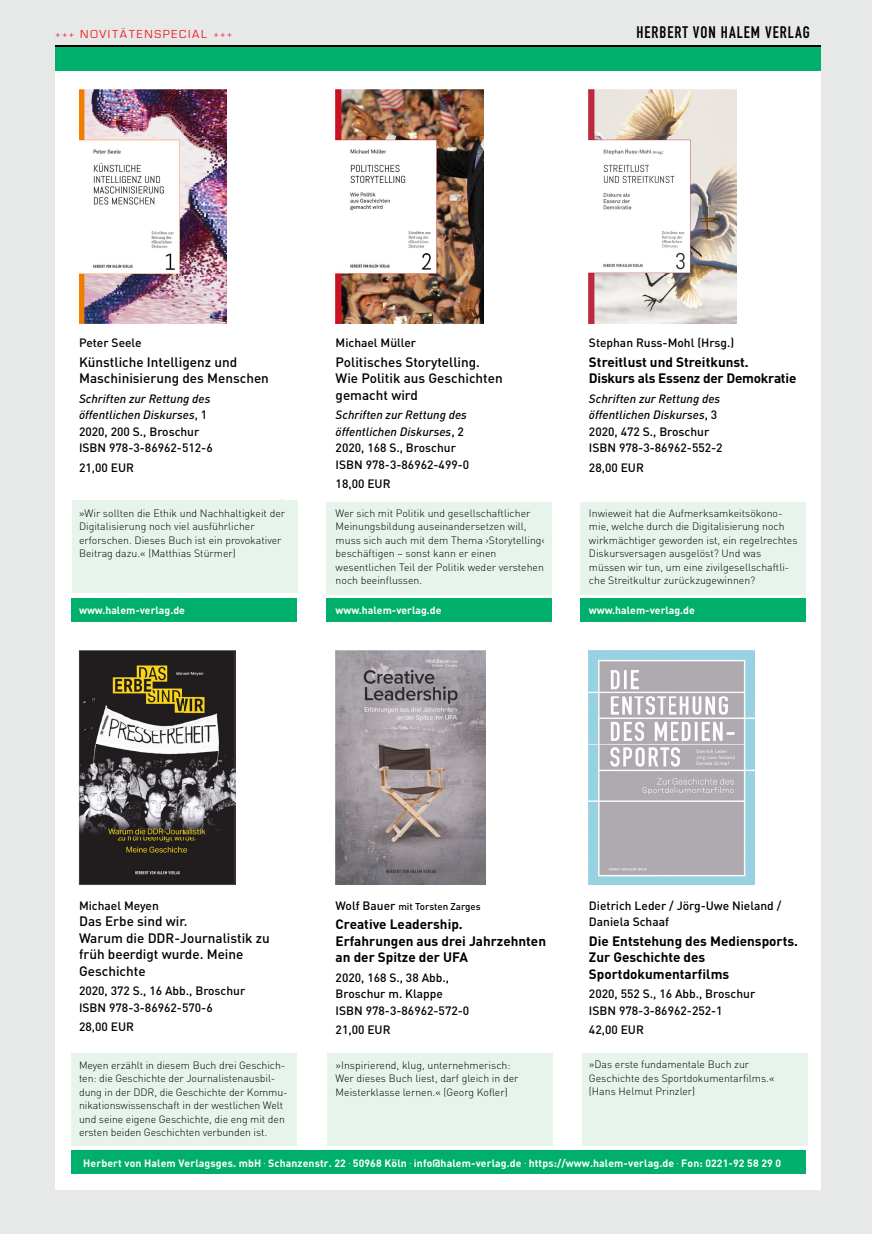
<style>
.page{position:relative;width:872px;height:1234px;background:#fff}
.page>*{position:absolute;margin:0;border:0;box-sizing:border-box;transform-origin:0 0}
.t1{font:16.5px "DIN Engschrift";letter-spacing:.06em;color:#000}
.t2{font:700 13.5px/16.5px "DIN";color:#000}
.t3{font:500 13.5px/16.5px "DIN";color:#000}
.t4{font:500 12px/16.5px "DIN";color:#000}
.t5{font:italic 500 12px/16.5px "DIN";color:#000}
.t6{font:12px "Eurostile";letter-spacing:.14em;color:#ed1c24}
.t7{font:300 10.5px/13.5px "DIN";color:#000}
.t8{font:700 10.5px "DIN";letter-spacing:.01em;color:#fff}
.t9{font:500 9.75px "DIN";color:#000}
.s1{font-size:9px}
.s2{font-style:normal}
.s3{font-size:12px}
</style>
<div class="page">
<div style="left:0;top:0;width:872px;height:1233px;background:#e7e8e8"></div>
<div style="left:55px;top:48px;width:766px;height:1141px;background:#fff"></div>
<div style="left:72px;top:598px;width:225px;height:24px;background:#00af6b"></div>
<div style="left:72px;top:1150px;width:734px;height:23px;background:#00af6b"></div>
<div style="left:580px;top:598px;width:226px;height:24px;background:#00af6b"></div>
<div style="left:326px;top:598px;width:225px;height:24px;background:#00af6b"></div>
<div style="left:326px;top:502px;width:225px;height:92px;background:#e7f4eb"></div>
<div style="left:580px;top:502px;width:226px;height:92px;background:#e7f4eb"></div>
<div style="left:72px;top:1053px;width:225px;height:92px;background:#e7f4eb"></div>
<div style="left:327px;top:1053px;width:225px;height:92px;background:#e7f4eb"></div>
<div style="left:55px;top:47px;width:766px;height:24px;background:#00af6b"></div>
<svg style="left:79px;top:650px;width:156px;height:234px"></svg>
<img style="left:335px;top:650px;width:151px;height:234px">
<div style="left:72px;top:500px;width:225px;height:92px;background:#e7f4eb"></div>
<img style="left:79px;top:90px;width:148px;height:233px">
<hr style="left:55px;top:46px;width:766px;height:1px;background:#000">
<img style="left:335px;top:90px;width:148px;height:233px">
<img style="left:589px;top:90px;width:148px;height:233px">
<div style="left:582px;top:1052px;width:225px;height:92px;background:#e7f4eb"></div>
<img style="left:589px;top:650px;width:165px;height:234px">
<p class="t6" style="left:55px;top:28px;width:179px"><span class="s1">+++</span> NOVITÄTENSPECIAL <span class="s1">+++</span></p>
<p class="t1" style="left:636px;top:23px;width:175px">HERBERT VON HALEM VERLAG</p>
<p class="t4" style="left:589px;top:334px;width:147px">Stephan Russ-Mohl (Hrsg.)</p>
<p class="t2" style="left:589px;top:353px;width:209px">Streitlust und Streitkunst.<br>Diskurs als Essenz der Demokratie</p>
<p class="t5" style="left:589px;top:389px;width:135px">Schriften zur Rettung des öffentlichen Diskurses<span class="s2">, 3<br>2020, 472 S., Broschur<br>ISBN 978-3-86962-552-2</span></p>
<p class="t4" style="left:589px;top:458px;width:56px">28,00 EUR</p>
<p class="t4" style="left:79px;top:334px;width:64px">Peter Seele</p>
<p class="t3" style="left:79px;top:353px;width:191px">Künstliche Intelligenz und<br>Maschinisierung des Menschen</p>
<p class="t5" style="left:79px;top:389px;width:135px">Schriften zur Rettung des öffentlichen Diskurses<span class="s2">, 1<br>2020, 200 S., Broschur<br>ISBN 978-3-86962-512-6</span></p>
<p class="t4" style="left:79px;top:458px;width:56px">21,00 EUR</p>
<p class="t7" style="left:79px;top:506px;width:208px">»Wir sollten die Ethik und Nachhaltigkeit der Digitalisierung noch viel ausführlicher erforschen. Dieses Buch ist ein provokativer Beitrag dazu.« (Matthias Stürmer)</p>
<p class="t7" style="left:335px;top:506px;width:211px">Wer sich mit Politik und gesellschaftlicher Meinungsbildung auseinandersetzen will, muss sich auch mit dem Thema ›Storytelling‹ beschäftigen – sonst kann er einen wesentlichen Teil der Politik weder verstehen noch beeinflussen.</p>
<p class="t7" style="left:589px;top:506px;width:210px">Inwieweit hat die Aufmerksamkeitsökono&shy;mie, welche durch die Digitalisierung noch wirkmächtiger geworden ist, ein regelrechtes Diskursversagen ausgelöst? Und was müssen wir tun, um eine zivilgesellschaftli&shy;che Streitkultur zurückzugewinnen?</p>
<p class="t4" style="left:335px;top:334px;width:82px">Michael Müller</p>
<p class="t3" style="left:335px;top:353px;width:169px">Politisches Storytelling.<br>Wie Politik aus Geschichten gemacht wird</p>
<p class="t5" style="left:335px;top:406px;width:135px">Schriften zur Rettung des öffentlichen Diskurses<span class="s2">, 2<br>2020, 168 S., Broschur<br>ISBN 978-3-86962-499-0</span></p>
<p class="t4" style="left:335px;top:475px;width:56px">18,00 EUR</p>
<p class="t8" style="left:79px;top:602px;width:107px">www.halem-verlag.de</p>
<p class="t8" style="left:335px;top:602px;width:107px">www.halem-verlag.de</p>
<p class="t8" style="left:589px;top:602px;width:107px">www.halem-verlag.de</p>
<p class="t4" style="left:79px;top:896px;width:81px">Michael Meyen</p>
<p class="t3" style="left:79px;top:912px;width:192px">Das Erbe sind wir.<br>Warum die DDR-Journalistik zu früh beerdigt wurde. Meine<br>Geschichte</p>
<p class="t4" style="left:79px;top:982px;width:168px">2020, 372 S., 16 Abb., Broschur<br>ISBN 978-3-86962-570-6</p>
<p class="t4" style="left:79px;top:1018px;width:56px">28,00 EUR</p>
<p class="t9" style="left:335px;top:899px;width:146px"><span class="s3">Wolf Bauer</span> mit Torsten Zarges</p>
<p class="t2" style="left:335px;top:915px;width:212px">Creative Leadership.<br>Erfahrungen aus drei Jahrzehnten an der Spitze der UFA</p>
<p class="t4" style="left:335px;top:968px;width:135px">2020, 168 S., 38 Abb.,<br>Broschur m. Klappe<br>ISBN 978-3-86962-572-0</p>
<p class="t4" style="left:335px;top:1021px;width:56px">21,00 EUR</p>
<p class="t7" style="left:79px;top:1057px;width:210px">Meyen erzählt in diesem Buch drei Geschich&shy;ten: die Geschichte der Journalistenausbil&shy;dung in der DDR, die Geschichte der Kommu&shy;nikationswissenschaft in der westlichen Welt und seine eigene Geschichte, die eng mit den ersten beiden Geschichten verbunden ist.</p>
<p class="t7" style="left:335px;top:1057px;width:184px">»Inspirierend, klug, unternehmerisch:<br>Wer dieses Buch liest, darf gleich in der<br>Meisterklasse lernen.« (Georg Kofler)</p>
<p class="t4" style="left:589px;top:896px;width:194px">Dietrich Leder / Jörg-Uwe Nieland /<br>Daniela Schaaf</p>
<p class="t2" style="left:589px;top:931px;width:211px">Die Entstehung des Mediensports.<br>Zur Geschichte des<br>Sportdokumentarfilms</p>
<p class="t4" style="left:589px;top:985px;width:168px">2020, 552 S., 16 Abb., Broschur<br>ISBN 978-3-86962-252-1</p>
<p class="t4" style="left:589px;top:1021px;width:56px">42,00 EUR</p>
<p class="t7" style="left:589px;top:1057px;width:187px">»Das erste fundamentale Buch zur<br>Geschichte des Sportdokumentarfilms.« (Hans Helmut Prinzler)</p>
<p class="t8" style="left:83px;top:1156px;width:699px">Herbert von Halem Verlagsges. mbH <sup>.</sup> Schanzenstr. 22 <sup>.</sup> 50968 Köln <sup>.</sup> info@halem-verlag.de <sup>.</sup> https://www.halem-verlag.de <sup>.</sup> Fon: 0221-92 58 29 0</p>
</div>
